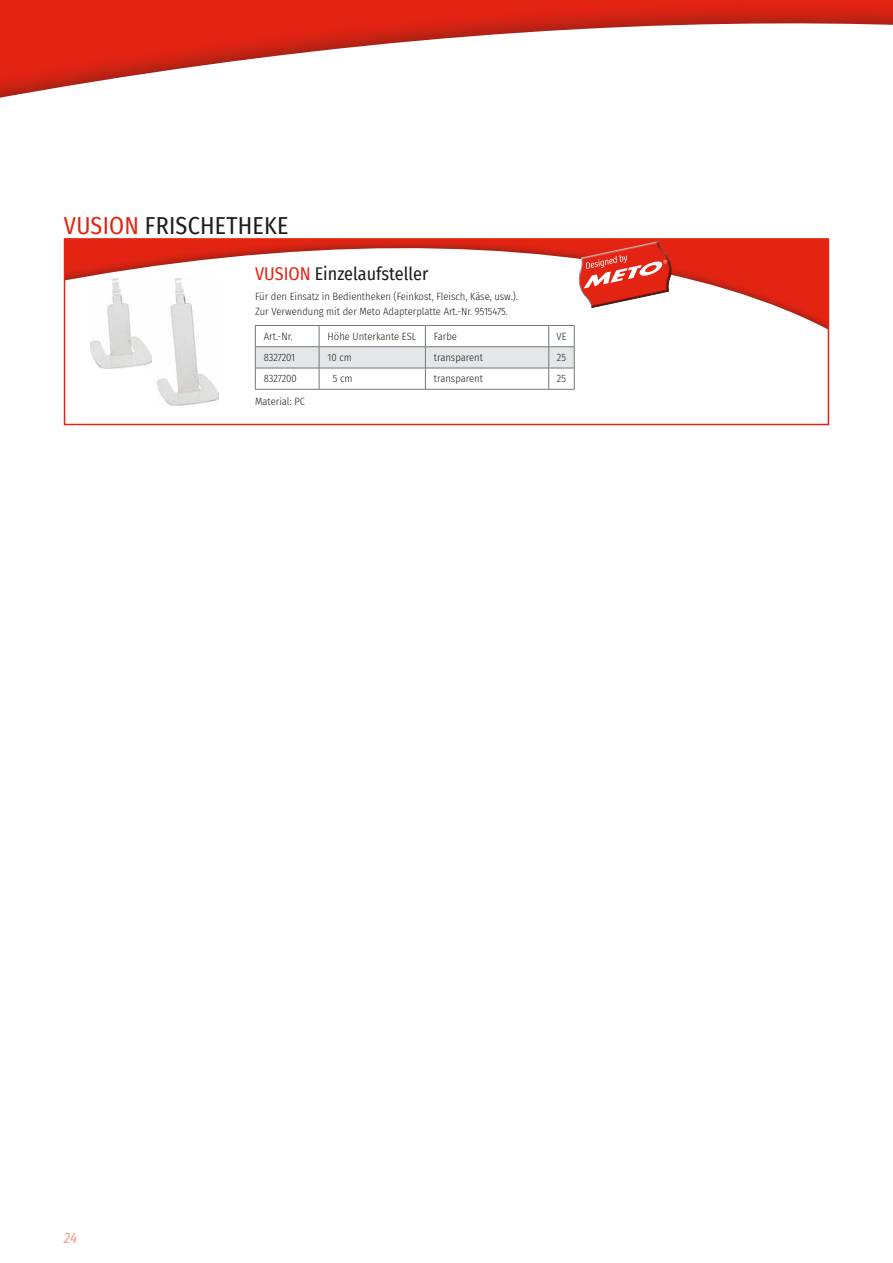
<style>
.page{position:relative;width:893px;height:1263px;background:#fff}
.page>*{position:absolute;margin:0;border:0;box-sizing:border-box;transform-origin:0 0}
.t1{font:24px "Fira Sans Condensed";letter-spacing:.01em;color:#1d1d1b}
.t2{font:18px "Fira Sans Condensed";color:#1d1d1b}
.t3{font:italic 15px "Fira Sans Condensed";color:#f49e7e}
.t4{font:300 10.5px/15px "Fira Sans Condensed";color:#1d1d1b}
.s1{color:#e42413}
</style>
<div class="page">
<svg style="left:0;top:0;width:893px;height:426px"></svg>
<svg style="left:67px;top:241px;width:759px;height:181px"></svg>
<div style="left:64px;top:238px;width:765px;height:187px;border:2px solid #e42413"></div>
<svg style="left:255px;top:325px;width:320px;height:65px"></svg>
<hr style="left:255px;top:389px;width:64px;height:1px;background:#72787b">
<img style="left:91px;top:278px;width:60px;height:90px">
<img style="left:158px;top:278px;width:60px;height:127px">
<svg style="left:571px;top:238px;width:105px;height:72px"></svg>
<h1 class="t1" style="left:64px;top:208px;width:226px"><span class="s1">VUSION</span> FRISCHETHEKE</h1>
<h2 class="t2" style="left:255px;top:261px;width:175px"><span class="s1">VUSION</span> Einzelaufsteller</h2>
<p class="t4" style="left:255px;top:289px;width:264px">Für den Einsatz in Bedientheken (Feinkost, Fleisch, Käse, usw.).<br>Zur Verwendung mit der Meto Adapterplatte Art.-Nr. 9515475.</p>
<p class="t4" style="left:264px;top:328px;width:30px">Art.-Nr.</p>
<p class="t4" style="left:328px;top:328px;width:90px">Höhe Unterkante ESL</p>
<p class="t4" style="left:434px;top:328px;width:25px">Farbe</p>
<p class="t4" style="left:556px;top:328px;width:12px">VE</p>
<p class="t4" style="left:264px;top:350px;width:33px">8327201</p>
<p class="t4" style="left:328px;top:350px;width:26px">10 cm</p>
<p class="t4" style="left:434px;top:350px;width:51px">transparent</p>
<p class="t4" style="left:557px;top:350px;width:11px">25</p>
<p class="t4" style="left:264px;top:371px;width:35px">8327200</p>
<p class="t4" style="left:333px;top:371px;width:21px">5 cm</p>
<p class="t4" style="left:434px;top:371px;width:51px">transparent</p>
<p class="t4" style="left:557px;top:371px;width:11px">25</p>
<p class="t4" style="left:255px;top:394px;width:51px">Material: PC</p>
<h3 class="t3" style="left:64px;top:1226px;width:15px">24</h3>
</div>
